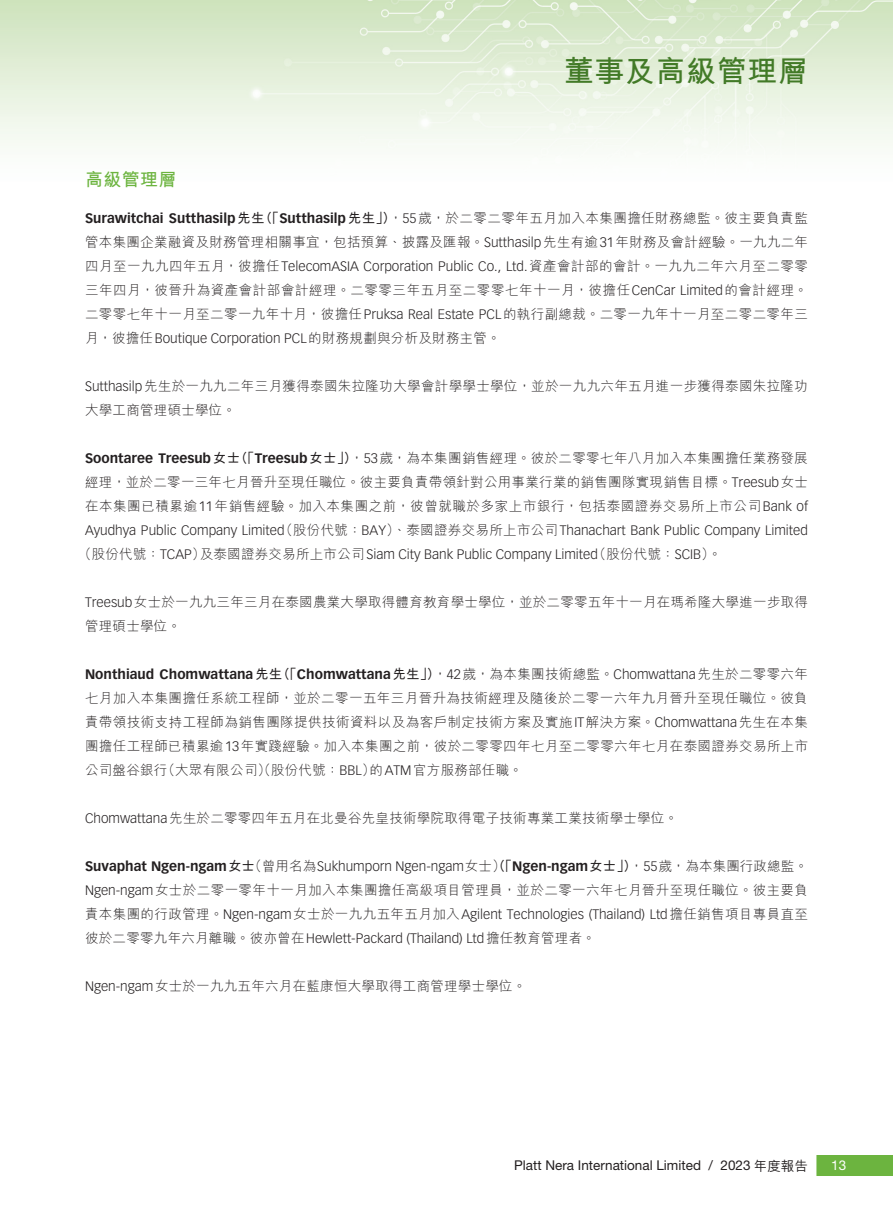
<style>
.page{position:relative;width:893px;height:1212px;background:#fff}
.page>*{position:absolute;margin:0;border:0;box-sizing:border-box;transform-origin:0 0}
.t1{font:700 30px "M Hei HK";letter-spacing:.02em;color:#427a27}
._01_H1{font:700 18px "M Hei HK";letter-spacing:.02em;color:#6cb43f}
._00_txt{font:300 13.5px/24px "M Hei HK";letter-spacing:.025em;color:#231f20;text-align:justify}
._00_txt-2{font:300 13.5px "Vectora LT Std";color:#231f20}
._00_txt-3{font:300 13.5px "M Hei HK";letter-spacing:.045em;color:#231f20}
.t2{font:13.5px "Helvetica Neue LT Std";color:#231f20}
.t3{font:13.5px "Helvetica Neue LT Std";color:#fff}
.s1{font-family:"Vectora LT Std";font-weight:700}
.s2{font-weight:700}
.s3{font-family:"Vectora LT Std"}
.s4{font-family:"M Hei HK"}
.s5{font-family:"M Hei HK";font-weight:500}
</style>
<div class="page">
<img style="left:0;top:0;width:893px;height:148px">
<div style="left:816px;top:1155px;width:77px;height:21px;background:#6cb43f"></div>
<h1 class="t1" style="left:564px;top:49px;width:246px">董事及高級管理層</h1>
<p class="_01_H1" style="left:85px;top:166px;width:93px">高級管理層</p>
<p class="_00_txt" style="left:85px;top:206px;width:725px"><span class="s1">Surawitchai Sutthasilp</span><span class="s2">先生（「</span><span class="s1">Sutthasilp</span><span class="s2">先生」）</span>，<span class="s3">55</span>歲，於二零二零年五月加入本集團擔任財務總監。彼主要負責監管本集團企業融資及財務管理相關事宜，包括預算、披露及匯報。<span class="s3">Sutthasilp</span>先生有逾<span class="s3">31</span>年財務及會計經驗。一九九二年四月至一九九四年五月，彼擔任<span class="s3">TelecomASIA Corporation Public Co., Ltd.</span>資產會計部的會計。一九九二年六月至二零零三年四月，彼晉升為資產會計部會計經理。二零零三年五月至二零零七年十一月，彼擔任<span class="s3">CenCar Limited</span>的會計經理。二零零七年十一月至二零一九年十月，彼擔任<span class="s3">Pruksa Real Estate PCL</span>的執行副總裁。二零一九年十一月至二零二零年三月，彼擔任<span class="s3">Boutique Corporation PCL</span>的財務規劃與分析及財務主管。</p>
<p class="_00_txt" style="left:85px;top:374px;width:724px"><span class="s3">Sutthasilp</span>先生於一九九二年三月獲得泰國朱拉隆功大學會計學學士學位，並於一九九六年五月進一步獲得泰國朱拉隆功大學工商管理碩士學位。</p>
<p class="_00_txt" style="left:85px;top:446px;width:724px"><span class="s1">Soontaree Treesub</span><span class="s2">女士（「</span><span class="s1">Treesub</span><span class="s2">女士」）</span>，<span class="s3">53</span>歲，為本集團銷售經理。彼於二零零七年八月加入本集團擔任業務發展</p>
<p class="_00_txt" style="left:85px;top:470px;width:724px">經理，並於二零一三年七月晉升至現任職位。彼主要負責帶領針對公用事業行業的銷售團隊實現銷售目標。<span class="s3">Treesub</span>女士</p>
<p class="_00_txt-3" style="left:85px;top:499px;width:724px">在本集團已積累逾<span class="s3">11</span>年銷售經驗。加入本集團之前，彼曾就職於多家上市銀行，包括泰國證券交易所上市公司<span class="s3">Bank of</span></p>
<p class="_00_txt-2" style="left:85px;top:522px;width:724px">Ayudhya Public Company Limited<span class="s4">（股份代號：</span>BAY<span class="s4">）、泰國證券交易所上市公司</span>Thanachart Bank Public Company Limited</p>
<p class="_00_txt-2" style="left:78px;top:546px;width:645px"><span class="s4">（股份代號：</span>TCAP<span class="s4">）及泰國證券交易所上市公司</span>Siam City Bank Public Company Limited<span class="s4">（股份代號：</span>SCIB<span class="s4">）。</span></p>
<p class="_00_txt" style="left:85px;top:590px;width:724px"><span class="s3">Treesub</span>女士於一九九三年三月在泰國農業大學取得體育教育學士學位，並於二零零五年十一月在瑪希隆大學進一步取得管理碩士學位。</p>
<p class="_00_txt" style="left:85px;top:662px;width:725px"><span class="s1">Nonthiaud Chomwattana</span><span class="s2">先生（「</span><span class="s1">Chomwattana</span><span class="s2">先生」）</span>，<span class="s3">42</span>歲，為本集團技術總監。<span class="s3">Chomwattana</span>先生於二零零六年七月加入本集團擔任系統工程師，並於二零一五年三月晉升為技術經理及隨後於二零一六年九月晉升至現任職位。彼負責帶領技術支持工程師為銷售團隊提供技術資料以及為客戶制定技術方案及實施<span class="s3">IT</span>解決方案。<span class="s3">Chomwattana</span>先生在本集團擔任工程師已積累逾<span class="s3">13</span>年實踐經驗。加入本集團之前，彼於二零零四年七月至二零零六年七月在泰國證券交易所上市公司盤谷銀行（大眾有限公司）（股份代號：<span class="s3">BBL</span>）的<span class="s3">ATM</span>官方服務部任職。</p>
<p class="_00_txt" style="left:85px;top:806px;width:594px"><span class="s3">Chomwattana</span>先生於二零零四年五月在北曼谷先皇技術學院取得電子技術專業工業技術學士學位。</p>
<p class="_00_txt" style="left:85px;top:854px;width:725px"><span class="s1">Suvaphat Ngen-ngam</span><span class="s2">女士</span>（曾用名為<span class="s3">Sukhumporn Ngen-ngam</span>女士）<span class="s2">（「</span><span class="s1">Ngen-ngam</span><span class="s2">女士」）</span>，<span class="s3">55</span>歲，為本集團行政總監。<span class="s3">Ngen-ngam</span>女士於二零一零年十一月加入本集團擔任高級項目管理員，並於二零一六年七月晉升至現任職位。彼主要負責本集團的行政管理。<span class="s3">Ngen-ngam</span>女士於一九九五年五月加入<span class="s3">Agilent Technologies (Thailand) Ltd</span>擔任銷售項目專員直至彼於二零零九年六月離職。彼亦曾在<span class="s3">Hewlett-Packard (Thailand) Ltd</span>擔任教育管理者。</p>
<p class="_00_txt" style="left:85px;top:974px;width:443px"><span class="s3">Ngen-ngam</span>女士於一九九五年六月在藍康恒大學取得工商管理學士學位。</p>
<p class="t2" style="left:514px;top:1157px;width:295px">Platt Nera International Limited / 2023 <span class="s5">年度報告</span></p>
<p class="t3" style="left:831px;top:1157px;width:17px">13</p>
</div>
